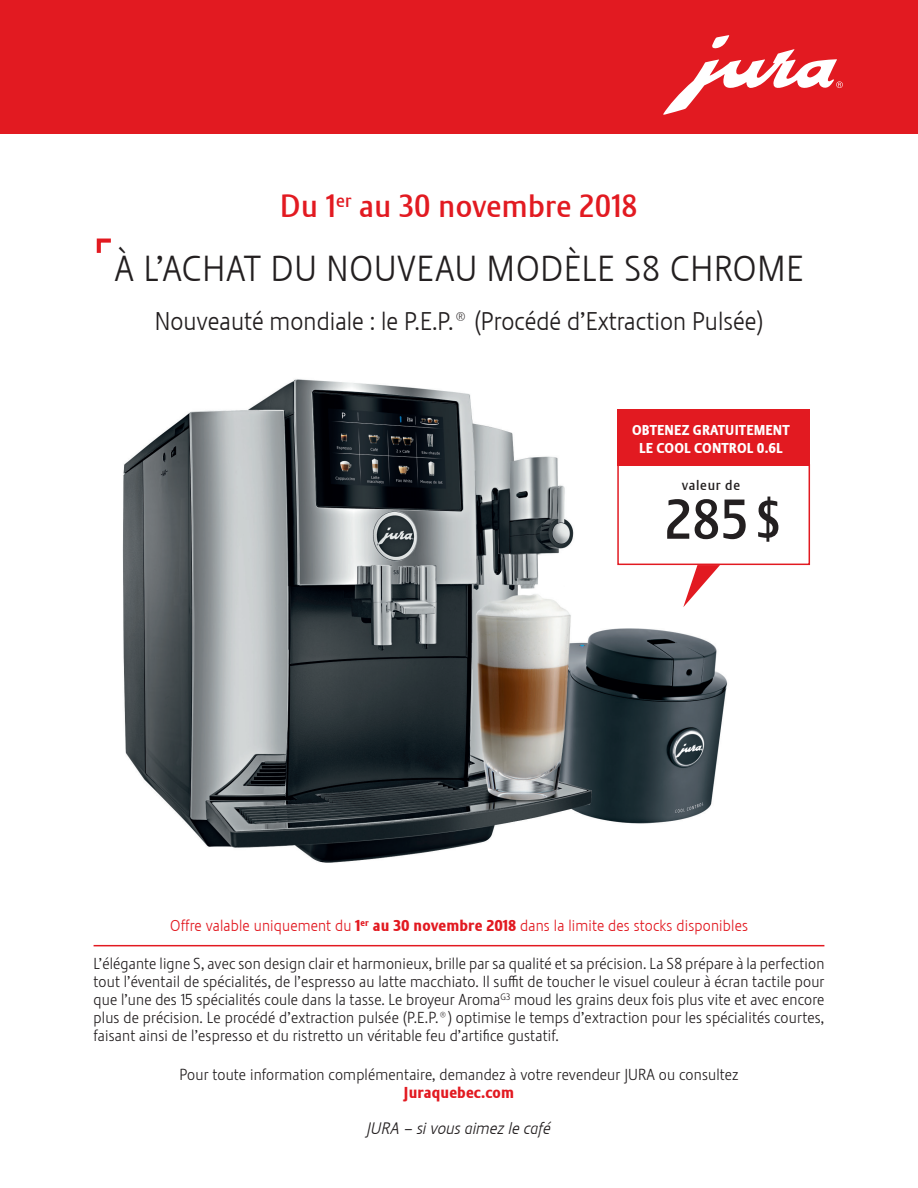
<style>
.page{position:relative;width:918px;height:1188px;background:#fff}
.page>*{position:absolute;margin:0;border:0;box-sizing:border-box;transform-origin:0 0}
.t1{font:55.5px "Stalemate LF";color:#231f20}
.t2{font:300 36px "Stalemate";letter-spacing:.02em;color:#231f20}
.t3{font:31.5px "Stalemate LF";letter-spacing:.01em;color:#e21a21}
.t4{font:300 25.5px "Stalemate";color:#231f20}
.t5{font:italic 300 16.5px "Stalemate";letter-spacing:.005em;color:#231f20}
.t6{font:300 15.75px/18px "Stalemate Pro";letter-spacing:.01em;color:#231f20;text-align:justify}
.t7{font:300 15.75px "Stalemate";letter-spacing:.01em;color:#e21a21}
.t8{font:15.75px "Stalemate LF Heavy";letter-spacing:.01em;color:#e21a21}
.t9{font:14.25px/18.5px "Stalemate LF Heavy";letter-spacing:.01em;color:#fff;text-align:center}
.t10{font:13.95px "Stalemate LF";letter-spacing:.05em;color:#231f20}
.s1{font-family:"Stalemate LF Heavy";font-weight:400}
</style>
<div class="page">
<img style="left:122px;top:379px;width:667px;height:484px">
<div style="left:0;top:0;width:918px;height:133px;background:#e21a21"></div>
<hr style="left:94px;top:945px;width:730px;height:1px;background:#e21a21">
<svg style="left:663px;top:35px;width:180px;height:80px"></svg>
<div style="left:617px;top:464px;width:193px;height:101px;border:2px solid #e21a21"></div>
<div style="left:617px;top:409px;width:193px;height:57px;background:#e21a21"></div>
<svg style="left:683px;top:565px;width:37px;height:42px"></svg>
<svg style="left:96px;top:238px;width:15px;height:15px"></svg>
<h3 class="t3" style="left:280px;top:187px;width:359px">Du 1<sup>er</sup> au 30 novembre 2018</h3>
<h2 class="t2" style="left:115px;top:247px;width:690px">À L’ACHAT DU NOUVEAU MODÈLE S8 CHROME</h2>
<h3 class="t4" style="left:155px;top:306px;width:610px">Nouveauté mondiale : le P.E.P.® (Procédé d’Extraction Pulsée)</h3>
<p class="t9" style="left:632px;top:421px;width:159px">OBTENEZ GRATUITEMENT<br>LE COOL CONTROL 0.6L</p>
<p class="t10" style="left:682px;top:477px;width:60px">valeur de</p>
<h1 class="t1" style="left:665px;top:486px;width:117px">285 $</h1>
<p class="t7" style="left:170px;top:916px;width:579px">Offre valable uniquement du <span class="s1">1</span><sup>er</sup> <span class="s1">au 30 novembre 2018</span> dans la limite des stocks disponibles</p>
<p class="t6" style="left:94px;top:955px;width:732px">L’élégante ligne S, avec son design clair et harmonieux, brille par sa qualité et sa précision. La S8 prépare à la perfection tout l’éventail de spécialités, de l’espresso au latte macchiato. Il suffit de toucher le visuel couleur à écran tactile pour que l’une des 15 spécialités coule dans la tasse. Le broyeur Aroma<sup>G3</sup> moud les grains deux fois plus vite et avec encore plus de précision. Le procédé d’extraction pulsée (P.E.P.®) optimise le temps d’extraction pour les spécialités courtes, faisant ainsi de l’espresso et du ristretto un véritable feu d’artifice gustatif.</p>
<p class="t6" style="left:179px;top:1065px;width:561px">Pour toute information complémentaire, demandez à votre revendeur JURA ou consultez</p>
<p class="t8" style="left:404px;top:1083px;width:112px">Juraquebec.com</p>
<p class="t5" style="left:367px;top:1119px;width:186px">JURA – si vous aimez le café</p>
</div>
